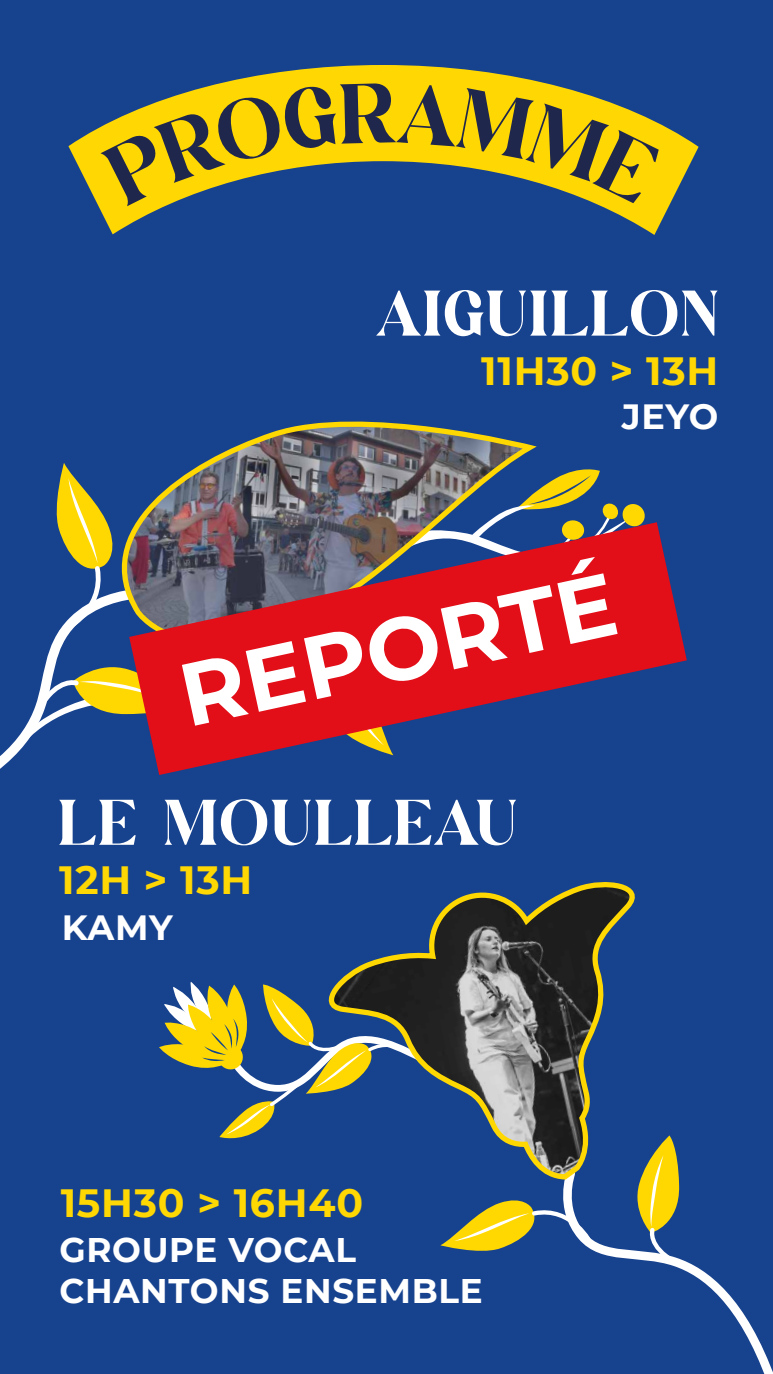
<style>
.page{position:relative;width:773px;height:1374px;background:#17428e}
.page>*{position:absolute;margin:0;border:0;box-sizing:border-box;transform-origin:0 0}
.t1{font:700 88.81px "Montserrat";color:#fff}
.t2{font:61.25px "Mogilte";letter-spacing:.04em;color:#fff}
.t3{font:700 39.38px "Montserrat";letter-spacing:.02em;color:#ffd803}
.t4{font:700 35px "Montserrat";letter-spacing:.015em;color:#fff}
.t5{font:700 34.12px/40.9px "Montserrat";letter-spacing:.02em;color:#fff}
</style>
<div class="page">
<svg style="left:159px;top:982px;width:150px;height:157px"></svg>
<svg style="left:563px;top:1182px;width:210px;height:192px"></svg>
<svg style="left:631px;top:1135px;width:50px;height:133px"></svg>
<svg style="left:440px;top:1195px;width:155px;height:60px"></svg>
<svg style="left:309px;top:882px;width:337px;height:300px"></svg>
<svg style="left:0;top:463px;width:645px;height:306px"></svg>
<img style="left:88px;top:421px;width:447px;height:243px">
<svg style="left:68px;top:65px;width:630px;height:170px"></svg>
<svg style="left:129px;top:522px;width:558px;height:253px;fill:#e20e18"></svg>
<svg style="left:100px;top:83px;width:561px;height:123px"></svg>
<h2 class="t2" style="left:377px;top:276px;width:343px">AIGUILLON</h2>
<p class="t3" style="left:481px;top:343px;width:239px">11H30 &gt; 13H</p>
<p class="t4" style="left:622px;top:391px;width:98px">JEYO</p>
<h1 class="t1" style="left:168px;top:633px;width:445px;rotate:-12deg">REPORTÉ</h1>
<h2 class="t2" style="left:58px;top:785px;width:460px">LE MOULLEAU</h2>
<p class="t3" style="left:59px;top:851px;width:195px">12H &gt; 13H</p>
<p class="t4" style="left:62px;top:902px;width:112px">KAMY</p>
<p class="t3" style="left:61px;top:1174px;width:304px">15H30 &gt; 16H40</p>
<p class="t5" style="left:59px;top:1227px;width:425px">GROUPE VOCAL<br>CHANTONS ENSEMBLE</p>
</div>
